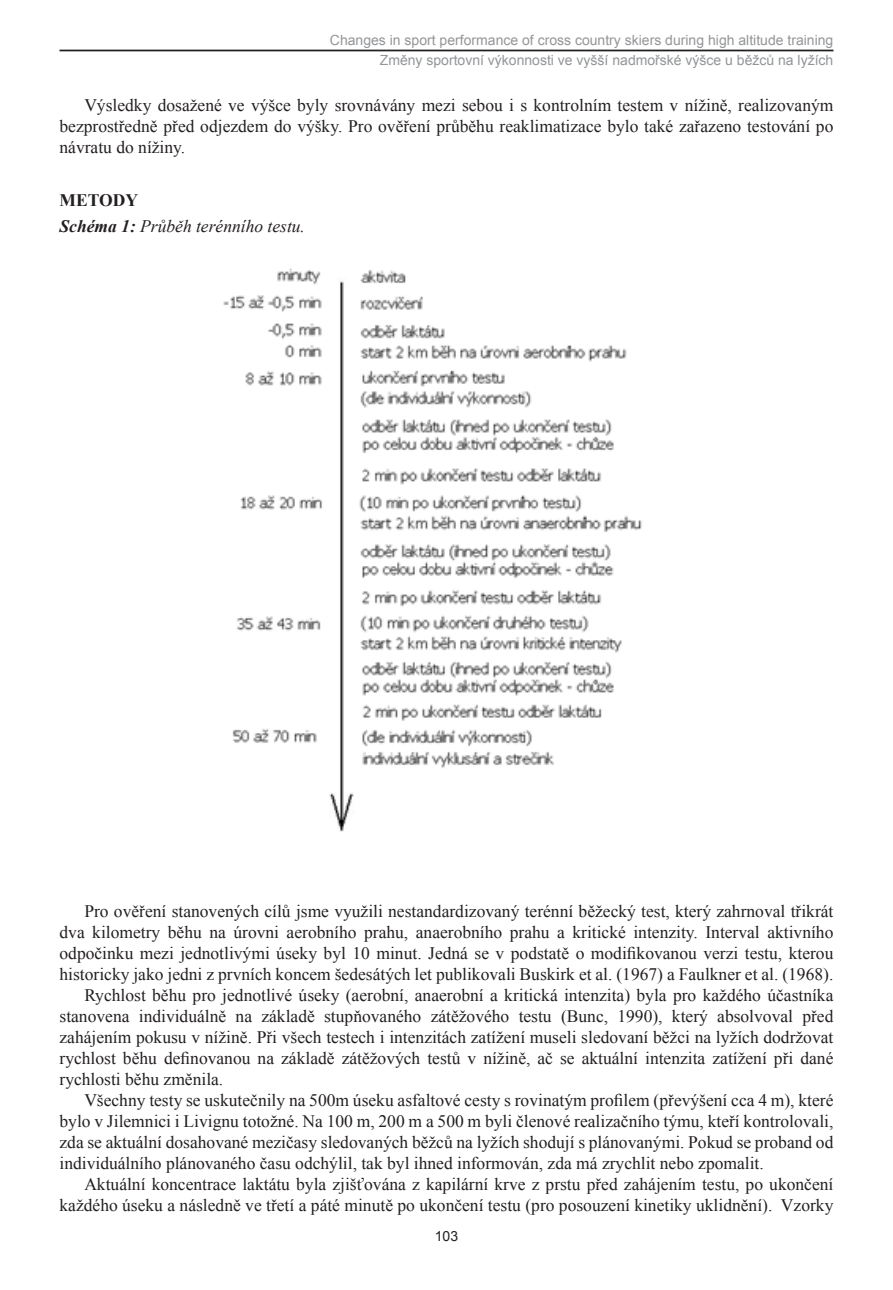
<style>
.page{position:relative;width:893px;height:1290px;background:#fff}
.page>*{position:absolute;margin:0;border:0;box-sizing:border-box;transform-origin:0 0}
.text{font:17.5px/21px "Times New Roman";color:#231f20;text-align:justify}
.text-2{font:italic 17.5px "Times New Roman";color:#231f20}
.UVODY_a_nadpisky{font:700 17.5px "Times New Roman";color:#231f20}
.t1{font:14px/20.5px "Arial";color:#939598;text-align:right}
.t2{font:14px "Arial";color:#231f20}
.s1{font-weight:700}
</style>
<div class="page">
<hr style="left:60px;top:50px;width:773px;height:1px;background:#231f20">
<img style="left:223px;top:268px;width:419px;height:564px">
<p class="t1" style="left:330px;top:30px;width:505px">Changes in sport performance of cross country skiers during high altitude training<br>Změny sportovní výkonnosti ve vyšší nadmořské výšce u běžců na lyžích</p>
<p class="text" style="left:60px;top:95px;width:775px;text-indent:25px">Výsledky dosažené ve výšce byly srovnávány mezi sebou i s kontrolním testem v nížině, realizovaným bezprostředně před odjezdem do výšky. Pro ověření průběhu reaklimatizace bylo také zařazeno testování po návratu do nížiny.</p>
<p class="UVODY_a_nadpisky" style="left:60px;top:188px;width:80px">METODY</p>
<p class="text-2" style="left:60px;top:214px;width:247px"><span class="s1">Schéma 1:</span> Průběh terénního testu.</p>
<p class="text" style="left:60px;top:900px;width:775px;text-indent:25px">Pro ověření stanovených cílů jsme využili nestandardizovaný terénní běžecký test, který zahrnoval třikrát dva kilometry běhu na úrovni aerobního prahu, anaerobního prahu a kritické intenzity. Interval aktivního odpočinku mezi jednotlivými úseky byl 10 minut. Jedná se v podstatě o modifikovanou verzi testu, kterou historicky jako jedni z prvních koncem šedesátých let publikovali Buskirk et al. (1967) a Faulkner et al. (1968).</p>
<p class="text" style="left:60px;top:984px;width:775px;text-indent:25px">Rychlost běhu pro jednotlivé úseky (aerobní, anaerobní a kritická intenzita) byla pro každého účastníka stanovena individuálně na základě stupňovaného zátěžového testu (Bunc, 1990), který absolvoval před zahájením pokusu v nížině. Při všech testech i intenzitách zatížení museli sledovaní běžci na lyžích dodržovat rychlost běhu definovanou na základě zátěžových testů v nížině, ač se aktuální intenzita zatížení při dané rychlosti běhu změnila.</p>
<p class="text" style="left:60px;top:1089px;width:775px;text-indent:25px">Všechny testy se uskutečnily na 500m úseku asfaltové cesty s rovinatým profilem (převýšení cca 4 m), které bylo v Jilemnici i Livignu totožné. Na 100 m, 200 m a 500 m byli členové realizačního týmu, kteří kontrolovali, zda se aktuální dosahované mezičasy sledovaných běžců na lyžích shodují s plánovanými. Pokud se proband od individuálního plánovaného času odchýlil, tak byl ihned informován, zda má zrychlit nebo zpomalit.</p>
<p class="text" style="left:60px;top:1173px;width:775px;text-align:right">Aktuální koncentrace laktátu byla zjišťována z kapilární krve z prstu před zahájením testu, po ukončení každého úseku a následně ve třetí a páté minutě po ukončení testu (pro posouzení kinetiky uklidnění). Vzorky</p>
<p class="t2" style="left:435px;top:1226px;width:25px">103</p>
</div>
